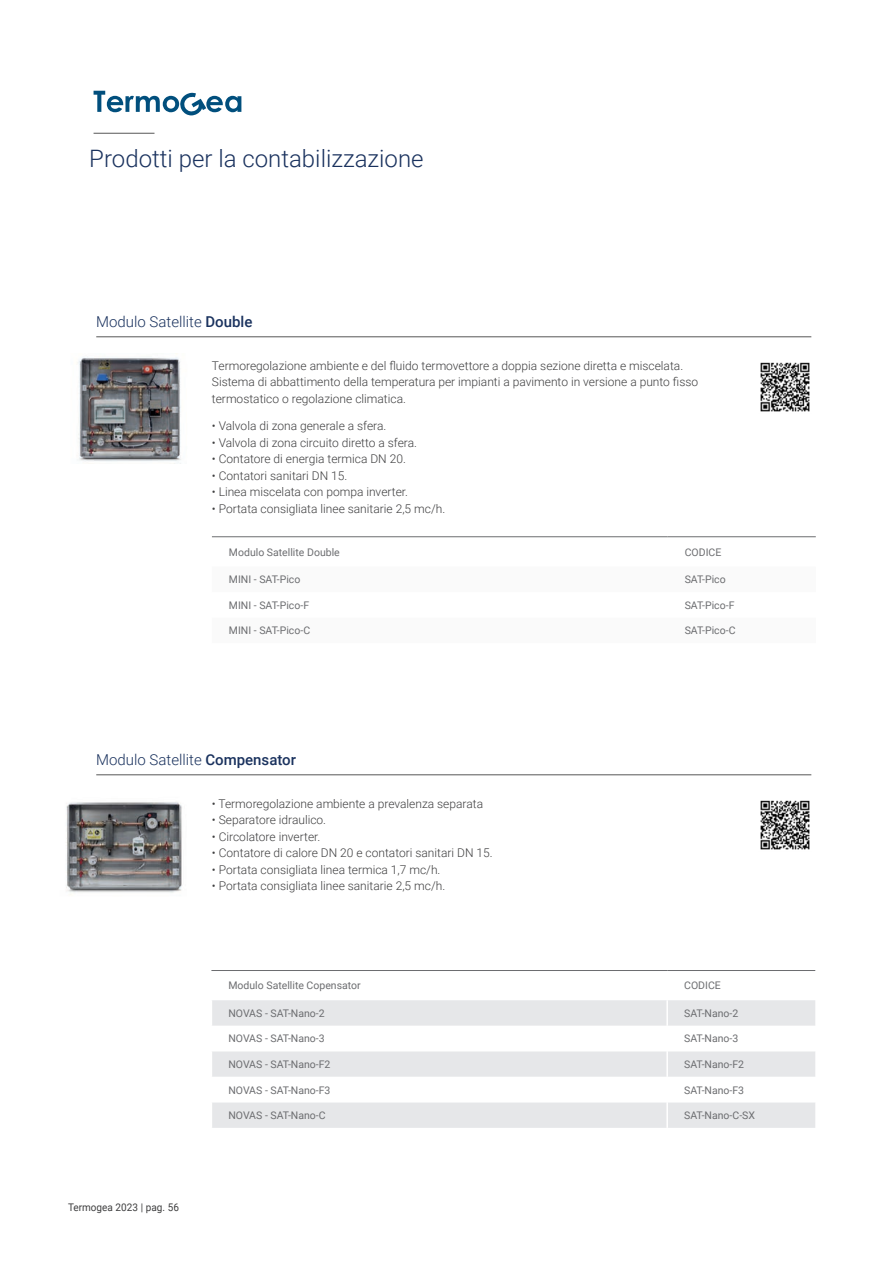
<style>
.page{position:relative;width:893px;height:1263px;background:#fff}
.page>*{position:absolute;margin:0;border:0;box-sizing:border-box;transform-origin:0 0}
.t1{font:300 24px "Roboto";color:#1a325e}
.t2{font:300 15px "Roboto";color:#1a325e}
.t3{font:300 12px/16.5px "Roboto";color:#3e3e3f}
.t4{font:10.5px "Roboto";color:#6c6d70}
.t5{font:10.5px "Roboto";color:#3e3e3f;scale:.95 1}
.s1{font-weight:500}
</style>
<div class="page">
<hr style="left:94px;top:133px;width:60px;height:1px;background:#565757">
<svg style="left:94px;top:91px;width:147px;height:24px"></svg>
<img style="left:78px;top:357px;width:103px;height:105px">
<img style="left:66px;top:802px;width:116px;height:93px">
<hr style="left:96px;top:337px;width:715px;height:1px;background:#565757">
<hr style="left:96px;top:774px;width:715px;height:1px;background:#565757">
<svg style="left:212px;top:537px;width:604px;height:1px"></svg>
<hr style="left:212px;top:536px;width:456px;height:1px;background:#6c6d70">
<hr style="left:668px;top:536px;width:148px;height:1px;background:#6c6d70">
<svg style="left:211px;top:970px;width:604px;height:158px"></svg>
<hr style="left:666px;top:1077px;width:2px;height:25px;background:#fff">
<img style="left:760px;top:362px;width:50px;height:50px">
<img style="left:760px;top:800px;width:50px;height:50px">
<p class="t1" style="left:89px;top:142px;width:336px">Prodotti per la contabilizzazione</p>
<p class="t2" style="left:96px;top:311px;width:158px">Modulo Satellite <span class="s1">Double</span></p>
<p class="t3" style="left:212px;top:357px;width:488px">Termoregolazione ambiente e del fluido termovettore a doppia sezione diretta e miscelata.<br>Sistema di abbattimento della temperatura per impianti a pavimento in versione a punto fisso termostatico o regolazione climatica.</p>
<p class="t3" style="left:212px;top:417px;width:176px">• Valvola di zona generale a sfera.</p>
<p class="t3" style="left:212px;top:434px;width:207px">• Valvola di zona circuito diretto a sfera.</p>
<p class="t3" style="left:212px;top:450px;width:195px">• Contatore di energia termica DN 20.</p>
<p class="t3" style="left:212px;top:467px;width:137px">• Contatori sanitari DN 15.</p>
<p class="t3" style="left:212px;top:483px;width:198px">• Linea miscelata con pompa inverter.</p>
<p class="t3" style="left:212px;top:500px;width:235px">• Portata consigliata linee sanitarie 2,5 mc/h.</p>
<p class="t4" style="left:229px;top:545px;width:112px">Modulo Satellite Double</p>
<p class="t4" style="left:685px;top:545px;width:38px">CODICE</p>
<p class="t4" style="left:229px;top:572px;width:73px">MINI - SAT-Pico</p>
<p class="t4" style="left:685px;top:572px;width:43px">SAT-Pico</p>
<p class="t4" style="left:229px;top:598px;width:82px">MINI - SAT-Pico-F</p>
<p class="t4" style="left:685px;top:598px;width:51px">SAT-Pico-F</p>
<p class="t4" style="left:229px;top:623px;width:83px">MINI - SAT-Pico-C</p>
<p class="t4" style="left:685px;top:623px;width:52px">SAT-Pico-C</p>
<p class="t2" style="left:96px;top:749px;width:201px">Modulo Satellite <span class="s1">Compensator</span></p>
<p class="t3" style="left:212px;top:795px;width:273px">• Termoregolazione ambiente a prevalenza separata</p>
<p class="t3" style="left:212px;top:811px;width:116px">• Separatore idraulico.</p>
<p class="t3" style="left:212px;top:828px;width:110px">• Circolatore inverter.</p>
<p class="t3" style="left:212px;top:844px;width:282px">• Contatore di calore DN 20 e contatori sanitari DN 15.</p>
<p class="t3" style="left:212px;top:861px;width:230px">• Portata consigliata linea termica 1,7 mc/h.</p>
<p class="t3" style="left:212px;top:877px;width:235px">• Portata consigliata linee sanitarie 2,5 mc/h.</p>
<p class="t5" style="left:68px;top:1200px;width:118px">Termogea 2023 | pag. 56</p>
<p class="t4" style="left:228px;top:978px;width:134px">Modulo Satellite Copensator</p>
<p class="t4" style="left:684px;top:978px;width:38px">CODICE</p>
<p class="t4" style="left:228px;top:1006px;width:98px">NOVAS - SAT-Nano-2</p>
<p class="t4" style="left:684px;top:1006px;width:56px">SAT-Nano-2</p>
<p class="t4" style="left:228px;top:1031px;width:98px">NOVAS - SAT-Nano-3</p>
<p class="t4" style="left:684px;top:1031px;width:56px">SAT-Nano-3</p>
<p class="t4" style="left:228px;top:1057px;width:104px">NOVAS - SAT-Nano-F2</p>
<p class="t4" style="left:684px;top:1057px;width:61px">SAT-Nano-F2</p>
<p class="t4" style="left:228px;top:1082px;width:104px">NOVAS - SAT-Nano-F3</p>
<p class="t4" style="left:684px;top:1082px;width:61px">SAT-Nano-F3</p>
<p class="t4" style="left:228px;top:1108px;width:99px">NOVAS - SAT-Nano-C</p>
<p class="t4" style="left:684px;top:1108px;width:72px">SAT-Nano-C-SX</p>
</div>
